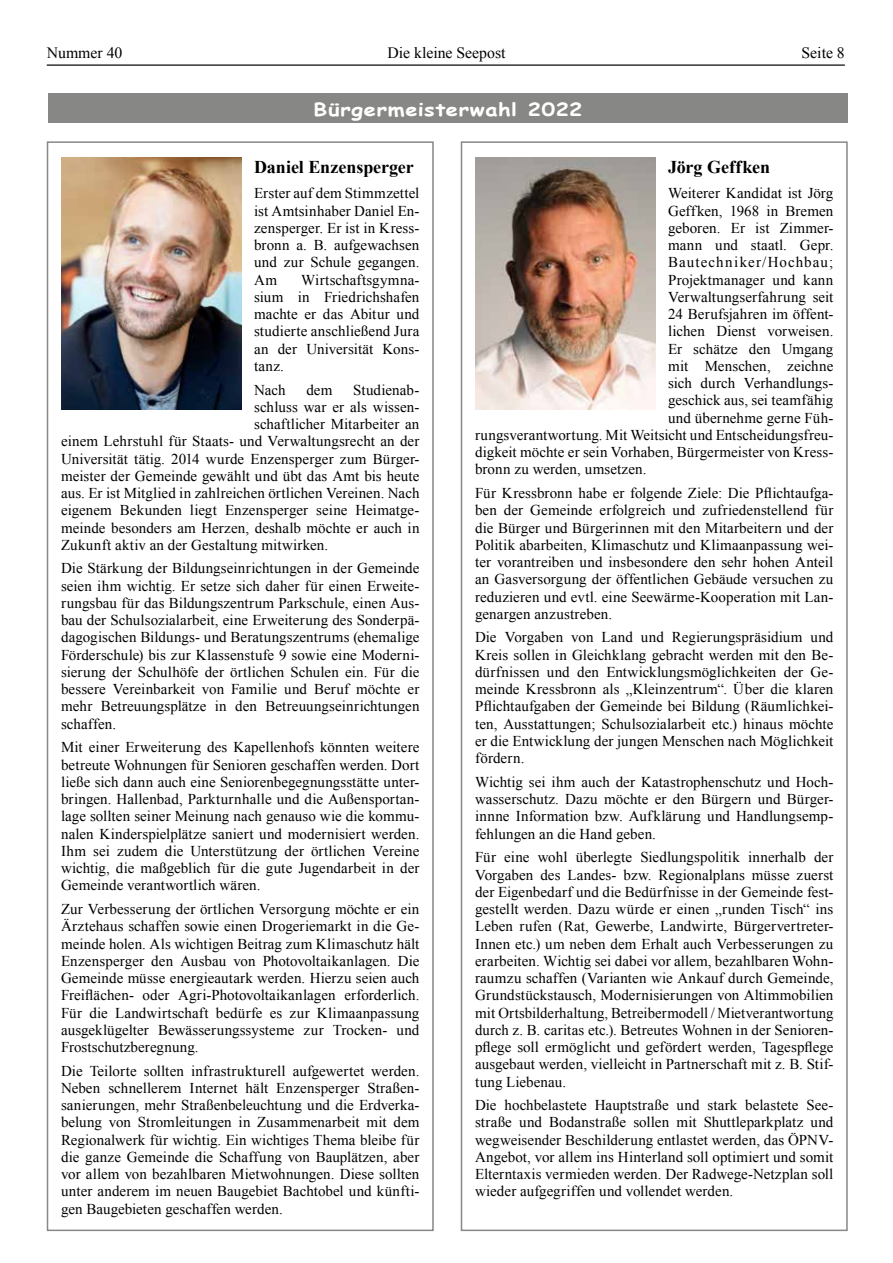
<style>
.page{position:relative;width:893px;height:1263px;background:#fff}
.page>*{position:absolute;margin:0;border:0;box-sizing:border-box;transform-origin:0 0}
.t1{font:700 18px "Times New Roman";letter-spacing:-.005em;color:#000}
.t2{font:700 18px "Comic Sans MS";letter-spacing:.025em;color:#fff;scale:1.21 1}
.t3{font:15.75px "Times New Roman";color:#000}
.t4{font:15px/17.2px "Times New Roman";letter-spacing:.005em;color:#000;text-align:justify}
.t5{font:15px "Times New Roman";letter-spacing:.07em;color:#000}
</style>
<div class="page">
<hr style="left:47px;top:64px;width:798px;height:2px;background:#000">
<div style="left:47px;top:141px;width:387px;height:1090px;border:2px solid #878786"></div>
<div style="left:461px;top:141px;width:387px;height:1090px;border:2px solid #878786"></div>
<img style="left:475px;top:158px;width:180px;height:252px">
<div style="left:48px;top:94px;width:800px;height:29px;background:#878786"></div>
<img style="left:61px;top:158px;width:180px;height:252px">
<p class="t3" style="left:47px;top:42px;width:77px">Nummer 40</p>
<p class="t3" style="left:387px;top:42px;width:120px">Die kleine Seepost</p>
<p class="t3" style="left:801px;top:42px;width:45px">Seite 8</p>
<p class="t2" style="left:313px;top:96px;width:224px">Bürgermeisterwahl 2022</p>
<p class="t1" style="left:254px;top:154px;width:161px">Daniel Enzensperger</p>
<p class="t4" style="left:254px;top:185px;width:167px">Erster auf dem Stimmzettel ist Amtsinhaber Daniel En&shy;zensperger. Er ist in Kress&shy;bronn a. B. aufgewachsen und zur Schule gegangen.<br>Am</p>
<p class="t4" style="left:254px;top:271px;width:167px;text-indent:47px">Wirtschaftsgymna&shy;sium in Friedrichshafen machte er das Abitur und studierte anschließend Jura an der Universität Kons&shy;tanz.</p>
<p class="t4" style="left:254px;top:381px;width:33px">Nach</p>
<p class="t4" style="left:306px;top:381px;width:28px">dem</p>
<p class="t4" style="left:353px;top:381px;width:68px">Studienab-</p>
<p class="t4" style="left:254px;top:398px;width:167px">schluss war er als wissen-</p>
<p class="t4" style="left:254px;top:415px;width:167px">schaftlicher Mitarbeiter an</p>
<p class="t4" style="left:61px;top:432px;width:360px">einem Lehrstuhl für Staats- und Verwaltungsrecht an der</p>
<p class="t4" style="left:61px;top:450px;width:360px">Universität tätig. 2014 wurde Enzensperger zum Bürger-</p>
<p class="t4" style="left:61px;top:467px;width:360px">meister der Gemeinde gewählt und übt das Amt bis heute</p>
<p class="t4" style="left:61px;top:484px;width:360px">aus. Er ist Mitglied in zahlreichen örtlichen Vereinen. Nach</p>
<p class="t4" style="left:61px;top:501px;width:360px">eigenem Bekunden liegt Enzensperger seine Heimatge-</p>
<p class="t4" style="left:61px;top:519px;width:360px">meinde besonders am Herzen, deshalb möchte er auch in</p>
<p class="t4" style="left:61px;top:536px;width:269px">Zukunft aktiv an der Gestaltung mitwirken.</p>
<p class="t4" style="left:61px;top:560px;width:360px">Die Stärkung der Bildungseinrichtungen in der Gemeinde seien ihm wichtig. Er setze sich daher für einen Erweite&shy;rungsbau für das Bildungszentrum Parkschule, einen Aus&shy;bau der Schulsozialarbeit, eine Erweiterung des Sonderpä&shy;dagogischen Bildungs- und Beratungszentrums (ehemalige Förderschule) bis zur Klassenstufe 9 sowie eine Moderni&shy;sierung der Schulhöfe der örtlichen Schulen ein. Für die bessere Vereinbarkeit von Familie und Beruf möchte er mehr Betreuungsplätze in den Betreuungseinrichtungen schaffen.</p>
<p class="t4" style="left:61px;top:738px;width:360px">Mit einer Erweiterung des Kapellenhofs könnten weitere betreute Wohnungen für Senioren geschaffen werden. Dort ließe sich dann auch eine Seniorenbegegnungsstätte unter&shy;bringen. Hallenbad, Parkturnhalle und die Außensportan&shy;lage sollten seiner Meinung nach genauso wie die kommu&shy;nalen Kinderspielplätze saniert und modernisiert werden.<br>Ihm sei zudem die Unterstützung der örtlichen Vereine wichtig, die maßgeblich für die gute Jugendarbeit in der Gemeinde verantwortlich wären.</p>
<p class="t4" style="left:61px;top:900px;width:360px">Zur Verbesserung der örtlichen Versorgung möchte er ein Ärztehaus schaffen sowie einen Drogeriemarkt in die Ge&shy;meinde holen. Als wichtigen Beitrag zum Klimaschutz hält Enzensperger den Ausbau von Photovoltaikanlagen. Die Gemeinde müsse energieautark werden. Hierzu seien auch Freiflächen- oder Agri-Photovoltaikanlagen erforderlich.<br>Für die Landwirtschaft bedürfe es zur Klimaanpassung ausgeklügelter Bewässerungssysteme zur Trocken- und Frostschutzberegnung.</p>
<p class="t4" style="left:61px;top:1062px;width:360px">Die Teilorte sollten infrastrukturell aufgewertet werden.<br>Neben schnellerem Internet hält Enzensperger Straßen&shy;sanierungen, mehr Straßenbeleuchtung und die Erdverka&shy;belung von Stromleitungen in Zusammenarbeit mit dem Regionalwerk für wichtig. Ein wichtiges Thema bleibe für die ganze Gemeinde die Schaffung von Bauplätzen, aber vor allem von bezahlbaren Mietwohnungen. Diese sollten unter anderem im neuen Baugebiet Bachtobel und künfti&shy;gen Baugebieten geschaffen werden.</p>
<p class="t1" style="left:668px;top:154px;width:103px">Jörg Geffken</p>
<p class="t4" style="left:668px;top:185px;width:167px">Weiterer Kandidat ist Jörg</p>
<p class="t4" style="left:668px;top:202px;width:167px">Geffken, 1968 in Bremen</p>
<p class="t4" style="left:668px;top:219px;width:167px">geboren. Er ist Zimmer-</p>
<p class="t4" style="left:668px;top:236px;width:167px">mann und staatl. Gepr.</p>
<p class="t5" style="left:668px;top:252px;width:167px">Bautechniker/Hochbau;</p>
<p class="t4" style="left:668px;top:271px;width:167px">Projektmanager und kann</p>
<p class="t4" style="left:668px;top:288px;width:167px">Verwaltungserfahrung seit</p>
<p class="t4" style="left:668px;top:305px;width:167px">24 Berufsjahren im öffent-</p>
<p class="t4" style="left:668px;top:323px;width:167px">lichen Dienst vorweisen.</p>
<p class="t4" style="left:668px;top:340px;width:167px">Er schätze den Umgang</p>
<p class="t4" style="left:668px;top:357px;width:167px">mit Menschen, zeichne</p>
<p class="t4" style="left:668px;top:374px;width:167px">sich durch Verhandlungs-</p>
<p class="t4" style="left:668px;top:392px;width:167px">geschick aus, sei teamfähig</p>
<p class="t4" style="left:668px;top:409px;width:167px">und übernehme gerne Füh-</p>
<p class="t4" style="left:475px;top:426px;width:360px">rungsverantwortung. Mit Weitsicht und Entscheidungsfreu-</p>
<p class="t4" style="left:475px;top:443px;width:360px">digkeit möchte er sein Vorhaben, Bürgermeister von Kress-</p>
<p class="t4" style="left:475px;top:461px;width:173px">bronn zu werden, umsetzen.</p>
<p class="t4" style="left:475px;top:484px;width:360px">Für Kressbronn habe er folgende Ziele: Die Pflichtaufga&shy;ben der Gemeinde erfolgreich und zufriedenstellend für die Bürger und Bürgerinnen mit den Mitarbeitern und der Politik abarbeiten, Klimaschutz und Klimaanpassung wei&shy;ter vorantreiben und insbesondere den sehr hohen Anteil an Gasversorgung der öffentlichen Gebäude versuchen zu reduzieren und evtl. eine Seewärme-Kooperation mit Lan&shy;genargen anzustreben.</p>
<p class="t4" style="left:475px;top:629px;width:360px">Die Vorgaben von Land und Regierungspräsidium und Kreis sollen in Gleichklang gebracht werden mit den Be&shy;dürfnissen und den Entwicklungsmöglichkeiten der Ge&shy;meinde Kressbronn als „Kleinzentrum“. Über die klaren Pflichtaufgaben der Gemeinde bei Bildung (Räumlichkei&shy;ten, Ausstattungen; Schulsozialarbeit etc.) hinaus möchte er die Entwicklung der jungen Menschen nach Möglichkeit fördern.</p>
<p class="t4" style="left:475px;top:773px;width:360px">Wichtig sei ihm auch der Katastrophenschutz und Hoch&shy;wasserschutz. Dazu möchte er den Bürgern und Bürger&shy;innne Information bzw. Aufklärung und Handlungsemp&shy;fehlungen an die Hand geben.</p>
<p class="t4" style="left:475px;top:848px;width:360px">Für eine wohl überlegte Siedlungspolitik innerhalb der Vorgaben des Landes- bzw. Regionalplans müsse zuerst der Eigenbedarf und die Bedürfnisse in der Gemeinde fest&shy;gestellt werden. Dazu würde er einen „runden Tisch“ ins Leben rufen (Rat, Gewerbe, Landwirte, Bürgervertreter-Innen etc.) um neben dem Erhalt auch Verbesserungen zu erarbeiten. Wichtig sei dabei vor allem, bezahlbaren Wohn&shy;raumzu schaffen (Varianten wie Ankauf durch Gemeinde, Grundstückstausch, Modernisierungen von Altimmobilien mit Ortsbilderhaltung, Betreibermodell / Mietverantwortung durch z. B. caritas etc.). Betreutes Wohnen in der Senioren&shy;pflege soll ermöglicht und gefördert werden, Tagespflege ausgebaut werden, vielleicht in Partnerschaft mit z. B. Stif&shy;tung Liebenau.</p>
<p class="t4" style="left:475px;top:1096px;width:360px">Die hochbelastete Hauptstraße und stark belastete See&shy;straße und Bodanstraße sollen mit Shuttleparkplatz und wegweisender Beschilderung entlastet werden, das ÖPNV-Angebot, vor allem ins Hinterland soll optimiert und somit Elterntaxis vermieden werden. Der Radwege-Netzplan soll wieder aufgegriffen und vollendet werden.</p>
</div>
